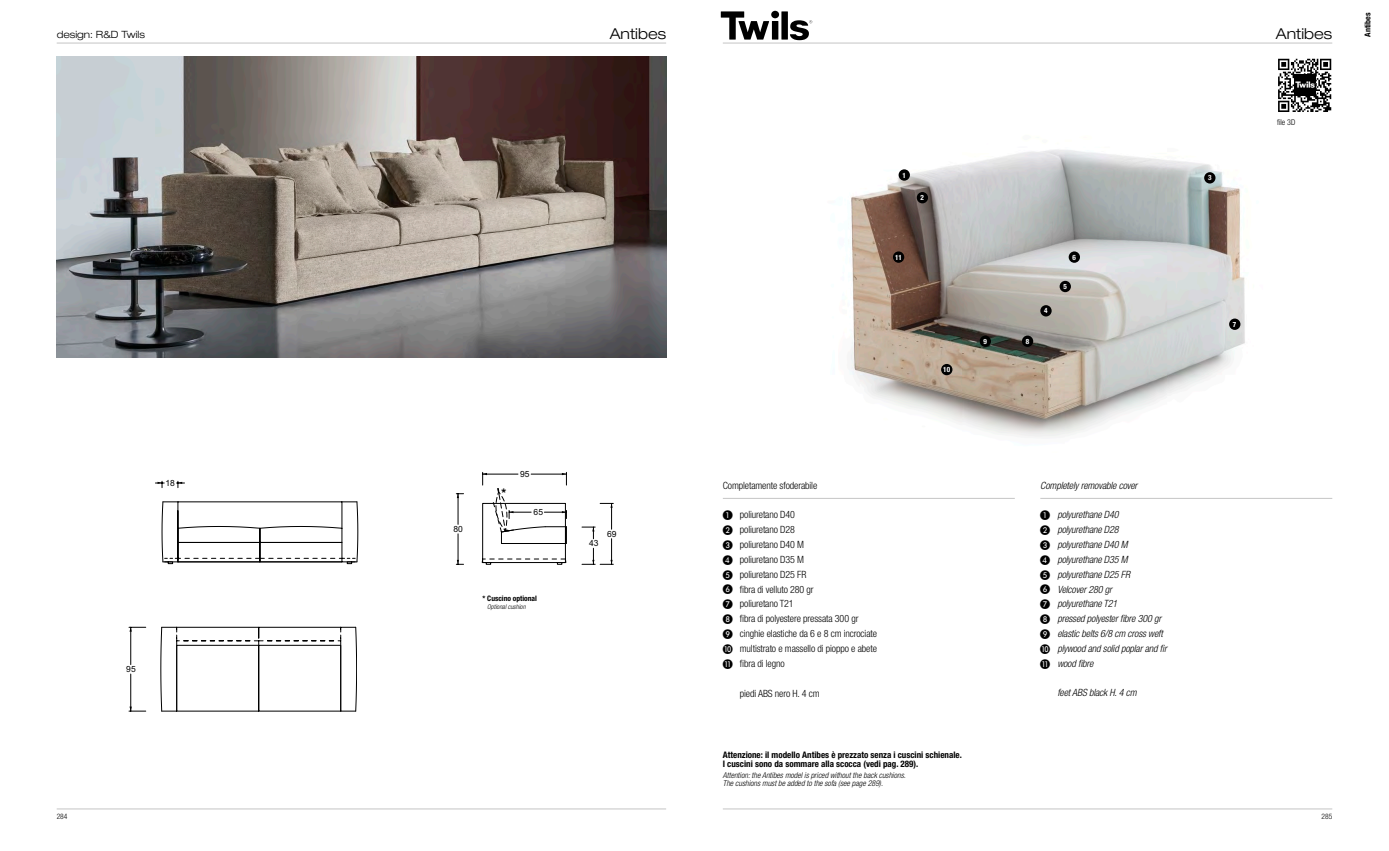
<style>
.page{position:relative;width:1389px;height:851px;background:#fff}
.page>*{position:absolute;margin:0;border:0;box-sizing:border-box;transform-origin:0 0}
.t1{font:300 expanded 15px "Helvetica Neue LT Std";color:#000}
.t2{font:700 condensed 12px "Helvetica Neue LT Std";color:#000}
.t3{font:300 condensed 10px/14.8px "Helvetica Neue LT Std";letter-spacing:-.01em;color:#000}
.t4{font:italic 300 condensed 10px/14.8px "Helvetica Neue LT Std";letter-spacing:-.01em;color:#000}
.t5{font:10px/14.8px "European Pi Std 1";color:#000;text-align:justify}
.t6{font:300 expanded 10px "Helvetica Neue LT Std";color:#000}
.t7{font:700 condensed 9px/9px "Helvetica Neue LT Std";color:#000}
.t8{font:8.5px "Arial";color:#000}
.t9{font:italic 300 condensed 8px/8px "Helvetica Neue LT Std";color:#000}
.t10{font:700 condensed 8px "Helvetica Neue LT Std";color:#000}
.t11{font:300 condensed 8px "Helvetica Neue LT Std";color:#000}
.t12{font:700 condensed 7.5px "Helvetica Neue LT Std";color:#000}
.t13{font:300 condensed 7.5px "Helvetica Neue LT Std";color:#000}
.t14{font:700 condensed 7.2px "Helvetica Neue LT Std";color:#fff}
.t15{font:italic 300 condensed 6.5px "Helvetica Neue LT Std";color:#000}
</style>
<div class="page">
<img style="left:849px;top:149px;width:484px;height:350px">
<hr style="left:57px;top:43px;width:609px;height:1px;background:#c5c5c5">
<hr style="left:723px;top:43px;width:609px;height:1px;background:#c5c5c5">
<hr style="left:57px;top:808px;width:609px;height:1px;background:#c5c5c5">
<hr style="left:723px;top:808px;width:609px;height:1px;background:#c5c5c5">
<img style="left:57px;top:57px;width:609px;height:300px">
<div style="left:899px;top:169px;width:11px;height:12px;background:#000;border-radius:50%"></div>
<div style="left:917px;top:192px;width:11px;height:11px;background:#000;border-radius:50%"></div>
<div style="left:1069px;top:251px;width:11px;height:12px;background:#000;border-radius:50%"></div>
<div style="left:1229px;top:318px;width:11px;height:12px;background:#000;border-radius:50%"></div>
<div style="left:1022px;top:335px;width:11px;height:12px;background:#000;border-radius:50%"></div>
<div style="left:1040px;top:305px;width:12px;height:11px;background:#000;border-radius:50%"></div>
<div style="left:1060px;top:281px;width:11px;height:11px;background:#000;border-radius:50%"></div>
<div style="left:980px;top:335px;width:11px;height:12px;background:#000;border-radius:50%"></div>
<div style="left:941px;top:364px;width:11px;height:11px;background:#000;border-radius:50%"></div>
<div style="left:893px;top:251px;width:11px;height:12px;background:#000;border-radius:50%"></div>
<div style="left:1204px;top:172px;width:11px;height:11px;background:#000;border-radius:50%"></div>
<svg style="left:155px;top:480px;width:204px;height:85px"></svg>
<svg style="left:455px;top:472px;width:159px;height:93px"></svg>
<svg style="left:129px;top:626px;width:228px;height:85px"></svg>
<svg style="left:1278px;top:58px;width:54px;height:53px"></svg>
<svg style="left:1278px;top:59px;width:53px;height:53px"></svg>
<img style="left:1294px;top:75px;width:21px;height:21px">
<hr style="left:723px;top:498px;width:292px;height:1px;background:#c5c5c5">
<hr style="left:1040px;top:498px;width:292px;height:1px;background:#c5c5c5">
<svg style="left:721px;top:11px;width:91px;height:29px"></svg>
<p class="t6" style="left:57px;top:29px;width:90px">design: R&amp;D Twils</p>
<h1 class="t1" style="left:610px;top:25px;width:58px">Antibes</h1>
<h1 class="t1" style="left:1276px;top:25px;width:58px">Antibes</h1>
<p class="t14" style="left:902px;top:171px;width:5px">1</p>
<p class="t14" style="left:921px;top:193px;width:5px">2</p>
<p class="t14" style="left:895px;top:252px;width:8px">11</p>
<p class="t14" style="left:943px;top:365px;width:8px">10</p>
<p class="t14" style="left:983px;top:337px;width:5px">9</p>
<p class="t14" style="left:1026px;top:337px;width:5px">8</p>
<p class="t14" style="left:1044px;top:306px;width:5px">4</p>
<p class="t14" style="left:1073px;top:253px;width:5px">6</p>
<p class="t14" style="left:1063px;top:282px;width:5px">5</p>
<p class="t14" style="left:1208px;top:173px;width:5px">3</p>
<p class="t11" style="left:1277px;top:117px;width:20px">file 3D</p>
<p class="t14" style="left:1233px;top:320px;width:5px">7</p>
<p class="t10" style="left:1363px;top:37px;width:25px;rotate:-90deg">Antibes</p>
<p class="t8" style="left:166px;top:477px;width:11px">18</p>
<p class="t8" style="left:126px;top:663px;width:11px">95</p>
<p class="t8" style="left:453px;top:523px;width:11px">80</p>
<p class="t2" style="left:501px;top:486px;width:6px">*</p>
<p class="t8" style="left:520px;top:468px;width:11px">95</p>
<p class="t8" style="left:534px;top:506px;width:11px">65</p>
<p class="t12" style="left:483px;top:593px;width:56px">* Cuscino optional</p>
<p class="t15" style="left:487px;top:602px;width:40px">Optional cushion</p>
<p class="t8" style="left:589px;top:538px;width:11px">43</p>
<p class="t8" style="left:607px;top:528px;width:11px">69</p>
<p class="t3" style="left:723px;top:478px;width:96px">Completamente sfoderabile</p>
<p class="t4" style="left:1040px;top:478px;width:99px">Completely removable cover</p>
<p class="t5" style="left:723px;top:508px;width:11px">❶<br>❷<br>❸<br>❹<br>❺<br>❻<br>❼<br>❽<br>❾ ❿ ⓫</p>
<p class="t5" style="left:1040px;top:508px;width:11px">❶<br>❷<br>❸<br>❹<br>❺<br>❻<br>❼<br>❽<br>❾ ❿ ⓫</p>
<p class="t4" style="left:1057px;top:507px;width:111px">polyurethane D40<br>polyurethane D28<br>polyurethane D40 M polyurethane D35 M polyurethane D25 FR<br>Velcover 280 gr<br>polyurethane T21<br>pressed polyester fibre 300 gr elastic belts 6/8 cm cross weft plywood and solid poplar and fir wood fibre</p>
<p class="t4" style="left:1057px;top:685px;width:81px">feet ABS black H. 4 cm</p>
<p class="t3" style="left:740px;top:507px;width:139px">poliuretano D40<br>poliuretano D28<br>poliuretano D40 M<br>poliuretano D35 M<br>poliuretano D25 FR<br>fibra di velluto 280 gr<br>poliuretano T21<br>fibra di polyestere pressata 300 gr cinghie elastiche da 6 e 8 cm incrociate multistrato e massello di pioppo e abete fibra di legno</p>
<p class="t3" style="left:740px;top:685px;width:81px">piedi ABS nero H. 4 cm</p>
<p class="t7" style="left:723px;top:750px;width:241px">Attenzione: il modello Antibes è prezzato senza i cuscini schienale.<br>I cuscini sono da sommare alla scocca (vedi pag. 289).</p>
<p class="t9" style="left:723px;top:771px;width:184px">Attention: the Antibes model is priced without the back cushions.<br>The cushions must be added to the sofa (see page 289).</p>
<p class="t13" style="left:57px;top:812px;width:12px">284</p>
<p class="t13" style="left:1321px;top:812px;width:12px">285</p>
</div>
